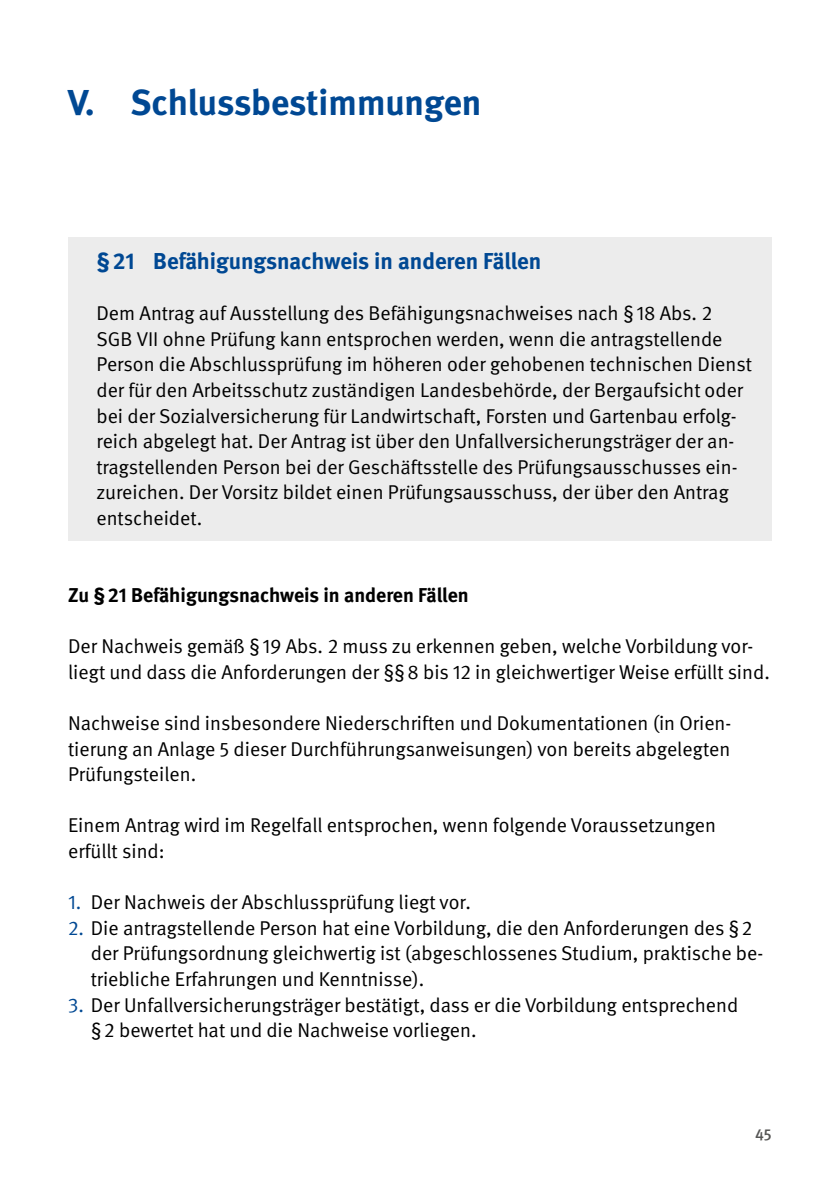
<style>
.page{position:relative;width:840px;height:1191px;background:#fff}
.page>*{position:absolute;margin:0;border:0;box-sizing:border-box;transform-origin:0 0}
.Überschriften_H1{font:700 36px "DGUV Meta";letter-spacing:-.005em;color:#004893}
.Überschriften_H2_hinterlegt{font:700 23px "DGUV Meta";color:#004893}
.Fließtext_FT_Abstand_vor_hinterlegt_o_E{font:20px/25.6px "DGUV Meta";color:#000}
.Fließtext_FT_Abstand_vor{font:20px/25.6px "DGUV Meta";color:#000}
.Fließtext_FT_Abstand_vor_und_nach{font:20px/25.6px "DGUV Meta";color:#000}
.Fließtext_FT_Abstand_vor_bold_2{font:700 20px "DGUV Meta";letter-spacing:-.005em;color:#000}
.t1{font:500 16px "DGUV Meta";color:#565655}
.s1{color:#004893}
</style>
<div class="page">
<div style="left:68px;top:237px;width:703px;height:49px;background:#ececec"></div>
<div style="left:68px;top:282px;width:703px;height:259px;background:#ececec"></div>
<h1 class="Überschriften_H1" style="left:68px;top:81px;width:415px">V. Schlussbestimmungen</h1>
<h2 class="Überschriften_H2_hinterlegt" style="left:96px;top:247px;width:446px">§21 Befähigungsnachweis in anderen Fällen</h2>
<p class="Fließtext_FT_Abstand_vor_hinterlegt_o_E" style="left:96px;top:301px;width:656px">Dem Antrag auf Ausstellung des Befähigungsnachweises nach §18 Abs. 2<br>SGB VII ohne Prüfung kann entsprochen werden, wenn die antragstellende Person die Abschlussprüfung im höheren oder gehobenen technischen Dienst der für den Arbeitsschutz zuständigen Landesbehörde, der Bergaufsicht oder bei der Sozialversicherung für Landwirtschaft, Forsten und Gartenbau erfolg&shy;reich abgelegt hat. Der Antrag ist über den Unfallversicherungsträger der an&shy;tragstellenden Person bei der Geschäftsstelle des Prüfungsausschusses ein&shy;zureichen. Der Vorsitz bildet einen Prüfungsausschuss, der über den Antrag entscheidet.</p>
<p class="Fließtext_FT_Abstand_vor_bold_2" style="left:68px;top:583px;width:402px">Zu §21 Befähigungsnachweis in anderen Fällen</p>
<p class="Fließtext_FT_Abstand_vor" style="left:68px;top:634px;width:703px">Der Nachweis gemäß §19 Abs. 2 muss zu erkennen geben, welche Vorbildung vor&shy;liegt und dass die Anforderungen der §§8 bis 12 in gleichwertiger Weise erfüllt sind.</p>
<p class="Fließtext_FT_Abstand_vor" style="left:68px;top:710px;width:664px;text-align:justify">Nachweise sind insbesondere Niederschriften und Dokumentationen (in Orien&shy;tierung an Anlage 5 dieser Durchführungsanweisungen) von bereits abgelegten Prüfungsteilen.</p>
<p class="Fließtext_FT_Abstand_vor_und_nach" style="left:68px;top:813px;width:649px">Einem Antrag wird im Regelfall entsprochen, wenn folgende Voraussetzungen erfüllt sind:</p>
<p class="Fließtext_FT_Abstand_vor_hinterlegt_o_E" style="left:68px;top:890px;width:404px"><span class="s1">1.</span> Der Nachweis der Abschlussprüfung liegt vor.</p>
<p class="Fließtext_FT_Abstand_vor_hinterlegt_o_E" style="left:91px;top:915px;width:673px;text-indent:-23px"><span class="s1">2.</span> Die antragstellende Person hat eine Vorbildung, die den Anforderungen des §2 der Prüfungsordnung gleichwertig ist (abgeschlossenes Studium, praktische be&shy;triebliche Erfahrungen und Kenntnisse).</p>
<p class="Fließtext_FT_Abstand_vor_hinterlegt_o_E" style="left:91px;top:992px;width:648px;text-indent:-23px"><span class="s1">3.</span> Der Unfallversicherungsträger bestätigt, dass er die Vorbildung entsprechend §2 bewertet hat und die Nachweise vorliegen.</p>
<p class="t1" style="left:754px;top:1124px;width:18px">45</p>
</div>
